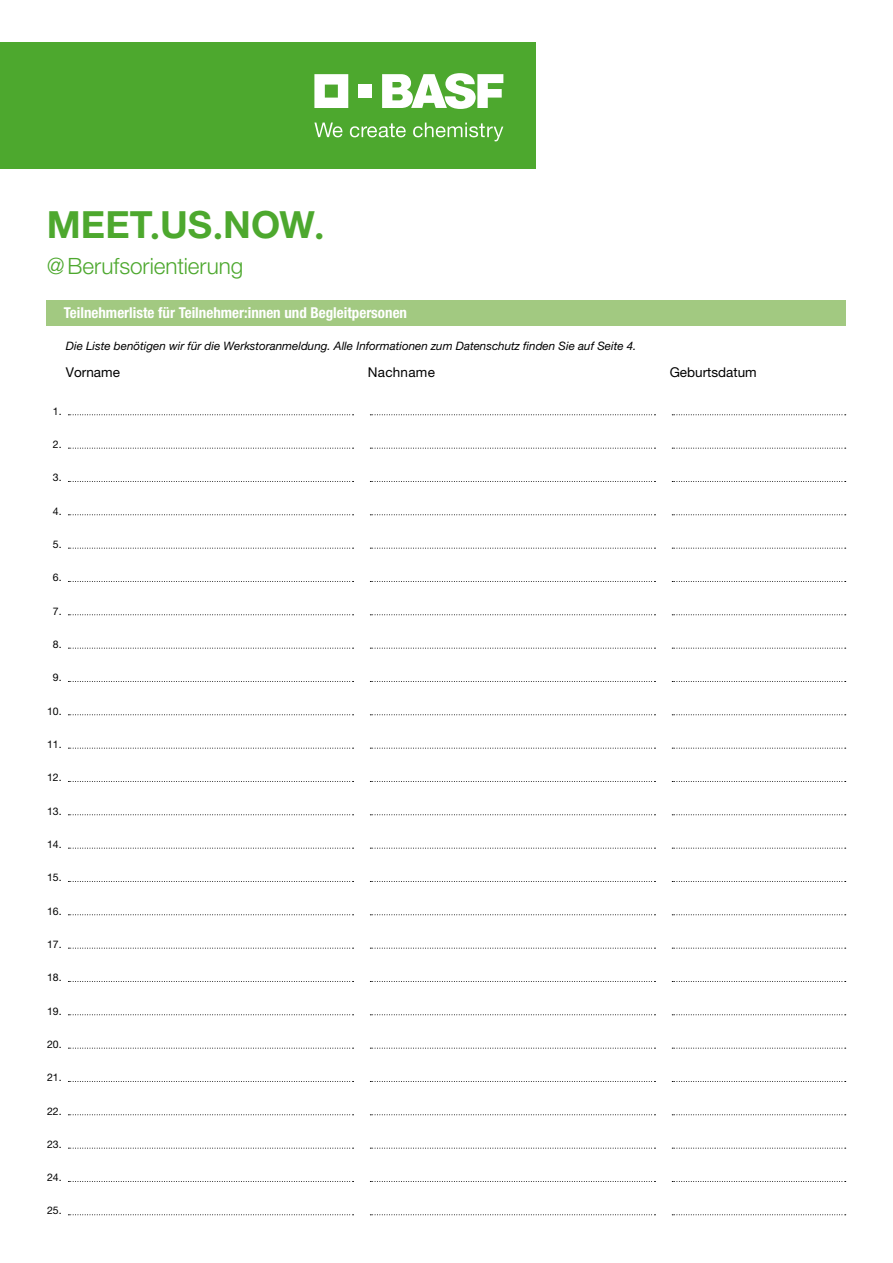
<style>
.page{position:relative;width:893px;height:1263px;background:#fff}
.page>*{position:absolute;margin:0;border:0;box-sizing:border-box;transform-origin:0 0}
.t1{font:700 37.5px "Helvetica Neue LT Pro";color:#4da82e}
.t2{font:300 22.5px "Helvetica Neue LT Pro";color:#4da82e}
.t3{font:700 condensed 15px "Helvetica Neue LT Pro";color:#fff}
.t4{font:13.5px "Helvetica Neue LT Pro";color:#000}
.t5{font:13.5px "Helvetica Neue LT Pro";letter-spacing:.02em;color:#000}
.t6{font:italic 11.7px "Helvetica Neue LT Pro";color:#000}
.t7{font:10.5px "Helvetica Neue LT Pro";color:#000}
</style>
<div class="page">
<div style="left:0;top:43px;width:536px;height:126px;background:#4da82e"></div>
<svg style="left:314px;top:74px;width:34px;height:34px"></svg>
<div style="left:359px;top:85px;width:13px;height:13px;background:#fff"></div>
<svg style="left:382px;top:73px;width:121px;height:36px"></svg>
<svg style="left:314px;top:123px;width:28px;height:14px"></svg>
<svg style="left:350px;top:123px;width:56px;height:14px"></svg>
<svg style="left:413px;top:123px;width:90px;height:18px"></svg>
<svg style="left:68px;top:414px;width:286px;height:1px"></svg>
<svg style="left:370px;top:414px;width:285px;height:1px"></svg>
<svg style="left:672px;top:414px;width:174px;height:1px"></svg>
<svg style="left:68px;top:448px;width:286px;height:1px"></svg>
<svg style="left:370px;top:448px;width:285px;height:1px"></svg>
<svg style="left:672px;top:448px;width:174px;height:1px"></svg>
<svg style="left:68px;top:481px;width:286px;height:1px"></svg>
<svg style="left:370px;top:481px;width:285px;height:1px"></svg>
<svg style="left:672px;top:481px;width:174px;height:1px"></svg>
<svg style="left:68px;top:514px;width:286px;height:1px"></svg>
<svg style="left:370px;top:514px;width:285px;height:1px"></svg>
<svg style="left:672px;top:514px;width:174px;height:1px"></svg>
<svg style="left:68px;top:548px;width:286px;height:1px"></svg>
<svg style="left:370px;top:548px;width:285px;height:1px"></svg>
<svg style="left:672px;top:548px;width:174px;height:1px"></svg>
<svg style="left:68px;top:581px;width:286px;height:1px"></svg>
<svg style="left:370px;top:581px;width:285px;height:1px"></svg>
<svg style="left:672px;top:581px;width:174px;height:1px"></svg>
<svg style="left:68px;top:614px;width:286px;height:1px"></svg>
<svg style="left:370px;top:614px;width:285px;height:1px"></svg>
<svg style="left:672px;top:614px;width:174px;height:1px"></svg>
<svg style="left:68px;top:648px;width:286px;height:1px"></svg>
<svg style="left:370px;top:648px;width:285px;height:1px"></svg>
<svg style="left:672px;top:648px;width:174px;height:1px"></svg>
<svg style="left:68px;top:681px;width:286px;height:1px"></svg>
<svg style="left:370px;top:681px;width:285px;height:1px"></svg>
<svg style="left:672px;top:681px;width:174px;height:1px"></svg>
<svg style="left:68px;top:714px;width:286px;height:1px"></svg>
<svg style="left:370px;top:714px;width:285px;height:1px"></svg>
<svg style="left:672px;top:714px;width:174px;height:1px"></svg>
<svg style="left:68px;top:748px;width:286px;height:1px"></svg>
<svg style="left:370px;top:748px;width:285px;height:1px"></svg>
<svg style="left:672px;top:748px;width:174px;height:1px"></svg>
<svg style="left:68px;top:781px;width:286px;height:1px"></svg>
<svg style="left:370px;top:781px;width:285px;height:1px"></svg>
<svg style="left:672px;top:781px;width:174px;height:1px"></svg>
<svg style="left:68px;top:814px;width:286px;height:1px"></svg>
<svg style="left:370px;top:814px;width:285px;height:1px"></svg>
<svg style="left:672px;top:814px;width:174px;height:1px"></svg>
<svg style="left:68px;top:848px;width:286px;height:1px"></svg>
<svg style="left:370px;top:848px;width:285px;height:1px"></svg>
<svg style="left:672px;top:848px;width:174px;height:1px"></svg>
<svg style="left:68px;top:881px;width:286px;height:1px"></svg>
<svg style="left:370px;top:881px;width:285px;height:1px"></svg>
<svg style="left:672px;top:881px;width:174px;height:1px"></svg>
<svg style="left:68px;top:914px;width:286px;height:1px"></svg>
<svg style="left:370px;top:914px;width:285px;height:1px"></svg>
<svg style="left:672px;top:914px;width:174px;height:1px"></svg>
<svg style="left:68px;top:948px;width:286px;height:1px"></svg>
<svg style="left:370px;top:948px;width:285px;height:1px"></svg>
<svg style="left:672px;top:948px;width:174px;height:1px"></svg>
<svg style="left:68px;top:981px;width:286px;height:1px"></svg>
<svg style="left:370px;top:981px;width:285px;height:1px"></svg>
<svg style="left:672px;top:981px;width:174px;height:1px"></svg>
<svg style="left:68px;top:1014px;width:286px;height:1px"></svg>
<svg style="left:370px;top:1014px;width:285px;height:1px"></svg>
<svg style="left:672px;top:1014px;width:174px;height:1px"></svg>
<svg style="left:68px;top:1048px;width:286px;height:1px"></svg>
<svg style="left:370px;top:1048px;width:285px;height:1px"></svg>
<svg style="left:672px;top:1048px;width:174px;height:1px"></svg>
<svg style="left:68px;top:1081px;width:286px;height:1px"></svg>
<svg style="left:370px;top:1081px;width:285px;height:1px"></svg>
<svg style="left:672px;top:1081px;width:174px;height:1px"></svg>
<svg style="left:68px;top:1114px;width:286px;height:1px"></svg>
<svg style="left:370px;top:1114px;width:285px;height:1px"></svg>
<svg style="left:672px;top:1114px;width:174px;height:1px"></svg>
<svg style="left:68px;top:1148px;width:286px;height:1px"></svg>
<svg style="left:370px;top:1148px;width:285px;height:1px"></svg>
<svg style="left:672px;top:1148px;width:174px;height:1px"></svg>
<svg style="left:68px;top:1181px;width:286px;height:1px"></svg>
<svg style="left:370px;top:1181px;width:285px;height:1px"></svg>
<svg style="left:672px;top:1181px;width:174px;height:1px"></svg>
<svg style="left:68px;top:1214px;width:286px;height:1px"></svg>
<svg style="left:370px;top:1214px;width:285px;height:1px"></svg>
<svg style="left:672px;top:1214px;width:174px;height:1px"></svg>
<div style="left:47px;top:300px;width:799px;height:25px;background:#a2c981"></div>
<h1 class="t1" style="left:47px;top:202px;width:279px">MEET∙US∙NOW∙</h1>
<h2 class="t2" style="left:47px;top:252px;width:198px">@Berufsorientierung</h2>
<p class="t3" style="left:64px;top:304px;width:345px">Teilnehmerliste für Teilnehmer:innen und Begleitpersonen</p>
<p class="t6" style="left:66px;top:339px;width:572px">Die Liste benötigen wir für die Werkstoranmeldung. Alle Informationen zum Datenschutz finden Sie auf Seite 4.</p>
<p class="t4" style="left:66px;top:364px;width:56px">Vorname</p>
<p class="t5" style="left:368px;top:364px;width:69px">Nachname</p>
<p class="t4" style="left:670px;top:364px;width:89px">Geburtsdatum</p>
<p class="t7" style="left:53px;top:404px;width:10px">1.</p>
<p class="t7" style="left:53px;top:438px;width:10px">2.</p>
<p class="t7" style="left:53px;top:471px;width:10px">3.</p>
<p class="t7" style="left:53px;top:504px;width:10px">4.</p>
<p class="t7" style="left:53px;top:538px;width:10px">5.</p>
<p class="t7" style="left:53px;top:571px;width:10px">6.</p>
<p class="t7" style="left:53px;top:604px;width:10px">7.</p>
<p class="t7" style="left:53px;top:638px;width:10px">8.</p>
<p class="t7" style="left:53px;top:671px;width:10px">9.</p>
<p class="t7" style="left:47px;top:704px;width:16px">10.</p>
<p class="t7" style="left:47px;top:738px;width:16px">11.</p>
<p class="t7" style="left:47px;top:771px;width:16px">12.</p>
<p class="t7" style="left:47px;top:804px;width:16px">13.</p>
<p class="t7" style="left:47px;top:838px;width:16px">14.</p>
<p class="t7" style="left:47px;top:871px;width:16px">15.</p>
<p class="t7" style="left:47px;top:904px;width:16px">16.</p>
<p class="t7" style="left:47px;top:938px;width:16px">17.</p>
<p class="t7" style="left:47px;top:971px;width:16px">18.</p>
<p class="t7" style="left:47px;top:1004px;width:16px">19.</p>
<p class="t7" style="left:47px;top:1038px;width:16px">20.</p>
<p class="t7" style="left:47px;top:1071px;width:16px">21.</p>
<p class="t7" style="left:47px;top:1104px;width:16px">22.</p>
<p class="t7" style="left:47px;top:1138px;width:16px">23.</p>
<p class="t7" style="left:47px;top:1171px;width:16px">24.</p>
<p class="t7" style="left:47px;top:1204px;width:16px">25.</p>
</div>
